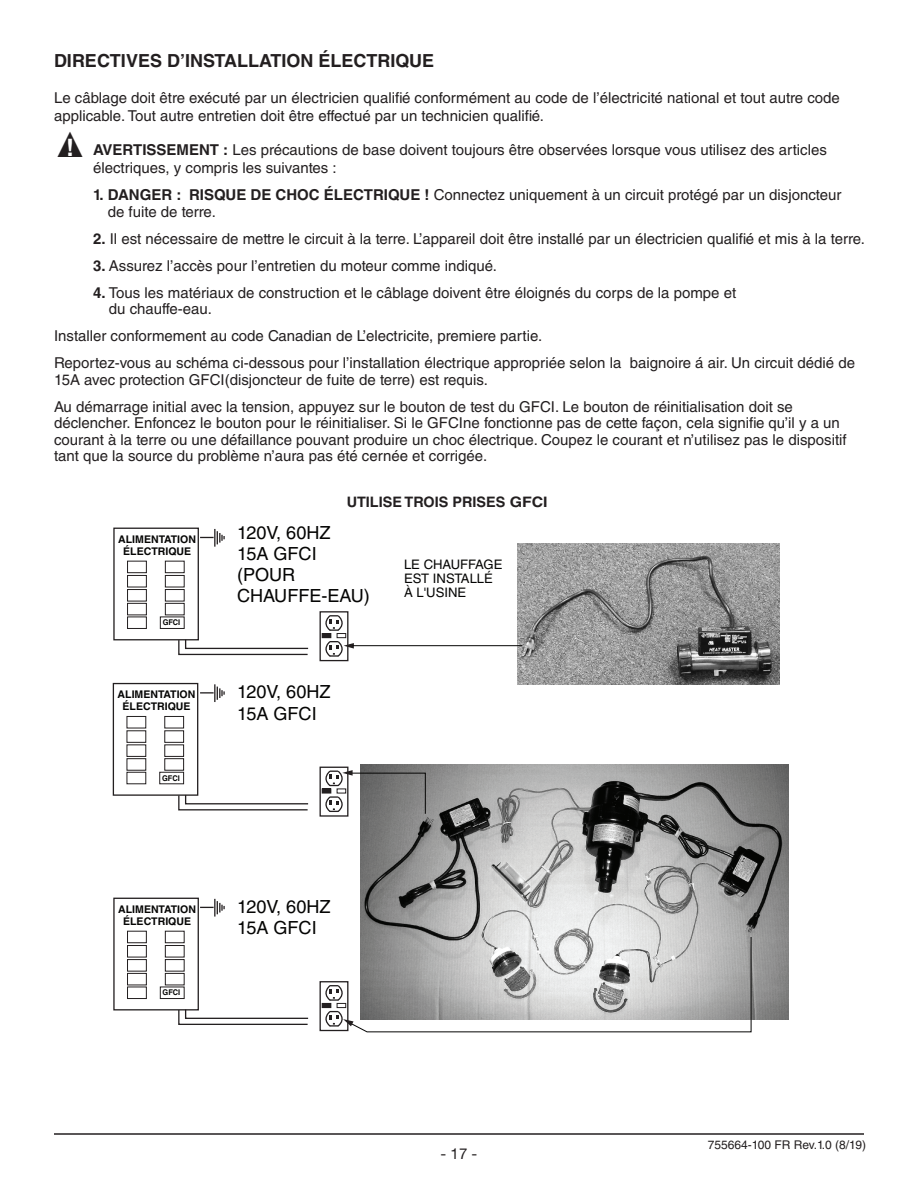
<style>
.page{position:relative;width:918px;height:1188px;background:#fff}
.page>*{position:absolute;margin:0;border:0;box-sizing:border-box;transform-origin:0 0}
.t1{font:700 24px "Helvetica LT Std";color:#fff}
.t2{font:18.15px/21.1px "Helvetica LT Std";color:#050504}
.t3{font:700 18px "Helvetica LT Std";color:#231f20}
.t4{font:15px/16.5px "Helvetica LT Std";color:#231f20}
.t5{font:15px "Helvetica Neue LT Std";color:#231f20}
.t6{font:700 14.4px "Helvetica LT Std";color:#231f20}
.t7{font:13.05px/14.4px "Helvetica LT Std";color:#050504}
.t8{font:12px "Helvetica LT Std";color:#231f20}
.t9{font:700 10.5px/12px "Helvetica LT Std";color:#050504;text-align:center}
.t10{font:700 7.8px "Helvetica LT Std";color:#050504;scale:.94 1}
.s1{font-weight:700}
</style>
<div class="page">
<hr style="left:54px;top:1133px;width:810px;height:2px;background:#231f20">
<img style="left:360px;top:764px;width:428px;height:256px">
<div style="left:320px;top:611px;width:28px;height:50px;border:1px solid #231f20"></div>
<svg style="left:200px;top:529px;width:25px;height:18px"></svg>
<svg style="left:178px;top:640px;width:131px;height:16px"></svg>
<div style="left:320px;top:767px;width:28px;height:50px;border:1px solid #231f20"></div>
<svg style="left:200px;top:684px;width:25px;height:18px"></svg>
<svg style="left:178px;top:794px;width:131px;height:17px"></svg>
<svg style="left:321px;top:770px;width:105px;height:45px"></svg>
<div style="left:320px;top:981px;width:28px;height:50px;border:1px solid #231f20"></div>
<svg style="left:200px;top:899px;width:25px;height:18px"></svg>
<svg style="left:178px;top:1010px;width:131px;height:15px"></svg>
<svg style="left:321px;top:936px;width:431px;height:97px"></svg>
<div style="left:113px;top:528px;width:86px;height:112px;border:1px solid #231f20"></div>
<div style="left:127px;top:561px;width:20px;height:12px;border:1px solid #231f20"></div>
<div style="left:165px;top:561px;width:20px;height:12px;border:1px solid #231f20"></div>
<div style="left:127px;top:575px;width:20px;height:12px;border:1px solid #231f20"></div>
<div style="left:165px;top:575px;width:20px;height:12px;border:1px solid #231f20"></div>
<div style="left:127px;top:589px;width:20px;height:12px;border:1px solid #231f20"></div>
<div style="left:165px;top:589px;width:20px;height:12px;border:1px solid #231f20"></div>
<div style="left:127px;top:603px;width:20px;height:12px;border:1px solid #231f20"></div>
<div style="left:165px;top:603px;width:20px;height:12px;border:1px solid #231f20"></div>
<div style="left:127px;top:617px;width:20px;height:12px;border:1px solid #231f20"></div>
<div style="left:160px;top:617px;width:25px;height:12px;border:1px solid #231f20"></div>
<div style="left:113px;top:683px;width:85px;height:113px;border:1px solid #231f20"></div>
<div style="left:127px;top:716px;width:19px;height:12px;border:1px solid #231f20"></div>
<div style="left:164px;top:716px;width:20px;height:12px;border:1px solid #231f20"></div>
<div style="left:127px;top:730px;width:19px;height:13px;border:1px solid #231f20"></div>
<div style="left:164px;top:730px;width:20px;height:13px;border:1px solid #231f20"></div>
<div style="left:127px;top:745px;width:19px;height:12px;border:1px solid #231f20"></div>
<div style="left:164px;top:745px;width:20px;height:12px;border:1px solid #231f20"></div>
<div style="left:127px;top:758px;width:19px;height:13px;border:1px solid #231f20"></div>
<div style="left:164px;top:758px;width:20px;height:13px;border:1px solid #231f20"></div>
<div style="left:127px;top:772px;width:19px;height:12px;border:1px solid #231f20"></div>
<div style="left:159px;top:772px;width:25px;height:12px;border:1px solid #231f20"></div>
<div style="left:113px;top:898px;width:86px;height:112px;border:1px solid #231f20"></div>
<div style="left:127px;top:931px;width:20px;height:12px;border:1px solid #231f20"></div>
<div style="left:165px;top:931px;width:20px;height:12px;border:1px solid #231f20"></div>
<div style="left:127px;top:945px;width:20px;height:12px;border:1px solid #231f20"></div>
<div style="left:165px;top:945px;width:20px;height:12px;border:1px solid #231f20"></div>
<div style="left:127px;top:959px;width:20px;height:12px;border:1px solid #231f20"></div>
<div style="left:165px;top:959px;width:20px;height:12px;border:1px solid #231f20"></div>
<div style="left:127px;top:973px;width:20px;height:12px;border:1px solid #231f20"></div>
<div style="left:165px;top:973px;width:20px;height:12px;border:1px solid #231f20"></div>
<div style="left:127px;top:987px;width:20px;height:12px;border:1px solid #231f20"></div>
<div style="left:160px;top:987px;width:25px;height:12px;border:1px solid #231f20"></div>
<img style="left:517px;top:543px;width:262px;height:141px">
<svg style="left:321px;top:615px;width:33px;height:43px"></svg>
<hr style="left:353px;top:645px;width:169px;height:1px;background:#050504">
<p class="t3" style="left:54px;top:50px;width:382px">DIRECTIVES D’INSTALLATION ÉLECTRIQUE</p>
<p class="t4" style="left:54px;top:89px;width:787px;line-height:18px">Le câblage doit être exécuté par un électricien qualifié conformément au code de l’électricité national et tout autre code applicable. Tout autre entretien doit être effectué par un technicien qualifié.</p>
<p class="t4" style="left:93px;top:141px;width:735px;line-height:18px"><span class="s1">AVERTISSEMENT :</span> Les précautions de base doivent toujours être observées lorsque vous utilisez des articles électriques, y compris les suivantes :</p>
<p class="t4" style="left:108px;top:187px;width:735px;text-indent:-15px"><span class="s1">1. DANGER : RISQUE DE CHOC ÉLECTRIQUE !</span> Connectez uniquement à un circuit protégé par un disjoncteur de fuite de terre.</p>
<p class="t4" style="left:93px;top:230px;width:773px"><span class="s1">2.</span> Il est nécessaire de mettre le circuit à la terre. L’appareil doit être installé par un électricien qualifié et mis à la terre.</p>
<p class="t4" style="left:93px;top:257px;width:406px"><span class="s1">3.</span> Assurez l’accès pour l’entretien du moteur comme indiqué.</p>
<p class="t4" style="left:109px;top:284px;width:629px;text-indent:-16px"><span class="s1">4.</span> Tous les matériaux de construction et le câblage doivent être éloignés du corps de la pompe et du chauffe-eau.</p>
<p class="t4" style="left:54px;top:328px;width:490px">Installer conformement au code Canadian de L’electricite, premiere partie.</p>
<p class="t4" style="left:54px;top:355px;width:803px">Reportez-vous au schéma ci-dessous pour l’installation électrique appropriée selon la baignoire á air. Un circuit dédié de<br>15A avec protection GFCI(disjoncteur de fuite de terre) est requis.</p>
<p class="t4" style="left:54px;top:398px;width:794px">Au démarrage initial avec la tension, appuyez sur le bouton de test du GFCI. Le bouton de réinitialisation doit se déclencher. Enfoncez le bouton pour le réinitialiser. Si le GFCIne fonctionne pas de cette façon, cela signifie qu’il y a un courant à la terre ou une défaillance pouvant produire un choc électrique. Coupez le courant et n’utilisez pas le dispositif tant que la source du problème n’aura pas été cernée et corrigée.</p>
<p class="t1" style="left:66px;top:133px;width:9px">!</p>
<p class="t9" style="left:118px;top:533px;width:79px">ALIMENTATION<br>ÉLECTRIQUE</p>
<p class="t10" style="left:163px;top:618px;width:20px">GFCI</p>
<p class="t9" style="left:118px;top:688px;width:79px">ALIMENTATION<br>ÉLECTRIQUE</p>
<p class="t10" style="left:162px;top:773px;width:20px">GFCI</p>
<p class="t6" style="left:347px;top:493px;width:202px">UTILISE TROIS PRISES GFCI</p>
<p class="t2" style="left:237px;top:522px;width:134px">120V, 60HZ<br>15A GFCI (POUR<br>CHAUFFE-EAU)</p>
<p class="t7" style="left:404px;top:557px;width:100px">LE CHAUFFAGE<br>EST INSTALLÉ<br>À L'USINE</p>
<p class="t2" style="left:237px;top:681px;width:95px">120V, 60HZ<br>15A GFCI</p>
<p class="t9" style="left:118px;top:903px;width:79px">ALIMENTATION<br>ÉLECTRIQUE</p>
<p class="t10" style="left:163px;top:988px;width:20px">GFCI</p>
<p class="t2" style="left:237px;top:896px;width:95px">120V, 60HZ<br>15A GFCI</p>
<p class="t5" style="left:441px;top:1145px;width:38px">- 17 -</p>
<p class="t8" style="left:708px;top:1138px;width:160px">755664-100 FR Rev.1.0 (8/19)</p>
</div>
